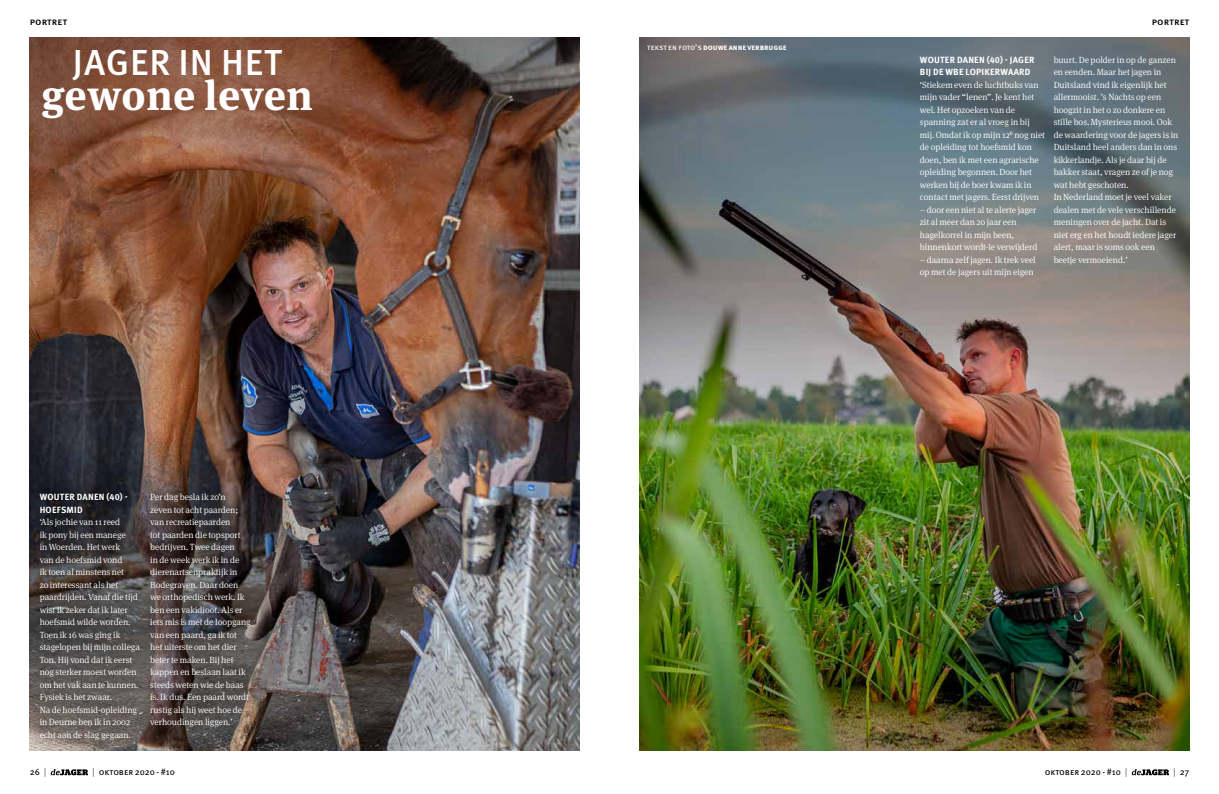
<style>
.page{position:relative;width:1219px;height:794px;background:#fff}
.page>*{position:absolute;margin:0;border:0;box-sizing:border-box;transform-origin:0 0}
.t1{font:700 42px "Meta Serif Pro";letter-spacing:.015em;color:#fff}
.t2{font:500 36.1px "Meta Pro";letter-spacing:.025em;color:#fff}
.t3{font:500 10px "Meta Pro";letter-spacing:.01em;color:#000}
.t4{font:300 9px/12.5px "Meta Serif Pro";letter-spacing:-.005em;color:#fff}
.t5{font:700 9px/12.5px "Meta Pro";letter-spacing:.025em;color:#fff}
.t6{font:9px "Meta Pro";letter-spacing:-.005em;color:#000}
.t7{font:700 8px "Meta Pro";letter-spacing:-.01em;color:#fff}
.s1{font-weight:400}
.s2{font-weight:300}
</style>
<div class="page">
<img style="left:30px;top:38px;width:550px;height:712px">
<img style="left:639px;top:38px;width:550px;height:712px">
<div style="left:31px;top:484px;width:228px;height:264px;background:#000;opacity:.75"></div>
<svg style="left:51px;top:769px;width:37px;height:6px"></svg>
<svg style="left:1132px;top:769px;width:37px;height:6px"></svg>
<p class="t3" style="left:30px;top:14px;width:39px">portret</p>
<h2 class="t2" style="left:73px;top:35px;width:211px">JAGER IN HET</h2>
<h1 class="t1" style="left:41px;top:62px;width:273px">gewone leven</h1>
<p class="t5" style="left:40px;top:490px;width:89px">WOUTER DANEN (40) -<br>HOEFSMID</p>
<p class="t4" style="left:40px;top:515px;width:102px">‘Als jochie van 11 reed<br>ik pony bij een manege<br>in Woerden. Het werk<br>van de hoefsmid vond<br>ik toen al minstens net<br>zo interessant als het paardrijden. Vanaf die tijd wist ik zeker dat ik later hoefsmid wilde worden.<br>Toen ik 16 was ging ik stagelopen bij mijn collega<br>Ton. Hij vond dat ik eerst nog sterker moest worden om het vak aan te kunnen.<br>Fysiek is het zwaar.<br>Na de hoefsmid-opleiding in Deurne ben ik in 2002 echt aan de slag gegaan.</p>
<p class="t4" style="left:150px;top:490px;width:102px">Per dag besla ik zo’n<br>zeven tot acht paarden; van recreatiepaarden<br>tot paarden die topsport bedrijven. Twee dagen<br>in de week werk ik in de dierenartsenpraktijk in<br>Bodegraven. Daar doen we orthopedisch werk. Ik ben een vakidioot. Als er iets mis is met de loopgang van een paard, ga ik tot het uiterste om het dier beter te maken. Bij het kappen en beslaan laat ik steeds weten wie de baas is. Ik dus. Een paard wordt rustig als hij weet hoe de verhoudingen liggen.’</p>
<p class="t7" style="left:647px;top:41px;width:141px"><span class="s1">tekst en foto’s</span> douwe anne verbrugge</p>
<p class="t3" style="left:1152px;top:14px;width:39px">portret</p>
<p class="t5" style="left:920px;top:53px;width:116px">WOUTER DANEN (40) - JAGER<br>BIJ DE WBE LOPIKERWAARD</p>
<p class="t4" style="left:920px;top:78px;width:127px">‘Stiekem even de luchtbuks van mijn vader “lenen”. Je kent het wel. Het opzoeken van de spanning zat er al vroeg in bij mij. Omdat ik op mijn 12<sup>e</sup> nog niet de opleiding tot hoefsmid kon doen, ben ik met een agrarische opleiding begonnen. Door het werken bij de boer kwam ik in contact met jagers. Eerst drijven</p>
<p class="t4" style="left:920px;top:203px;width:119px">– door een niet al te alerte jager zit al meer dan 20 jaar een hagelkorrel in mijn been, binnenkort wordt-ie verwijderd</p>
<p class="t4" style="left:920px;top:253px;width:118px">– daarna zelf jagen. Ik trek veel op met de jagers uit mijn eigen</p>
<p class="t4" style="left:1054px;top:53px;width:126px">buurt. De polder in op de ganzen en eenden. Maar het jagen in<br>Duitsland vind ik eigenlijk het allermooist. ’s Nachts op een hoogzit in het o zo donkere en stille bos. Mysterieus mooi. Ook de waardering voor de jagers is in<br>Duitsland heel anders dan in ons kikkerlandje. Als je daar bij de bakker staat, vragen ze of je nog wat hebt geschoten.<br>In Nederland moet je veel vaker dealen met de vele verschillende meningen over de jacht. Dat is niet erg en het houdt iedere jager alert, maar is soms ook een beetje vermoeiend.’</p>
<p class="t6" style="left:30px;top:766px;width:18px">26 <span class="s2">|</span></p>
<p class="t6" style="left:92px;top:766px;width:84px"><span class="s2">|</span> oktober 2020 - #10</p>
<p class="t6" style="left:1045px;top:766px;width:84px">oktober 2020 - #10 <span class="s2">|</span></p>
<p class="t6" style="left:1173px;top:766px;width:17px"><span class="s2">|</span> 27</p>
</div>
